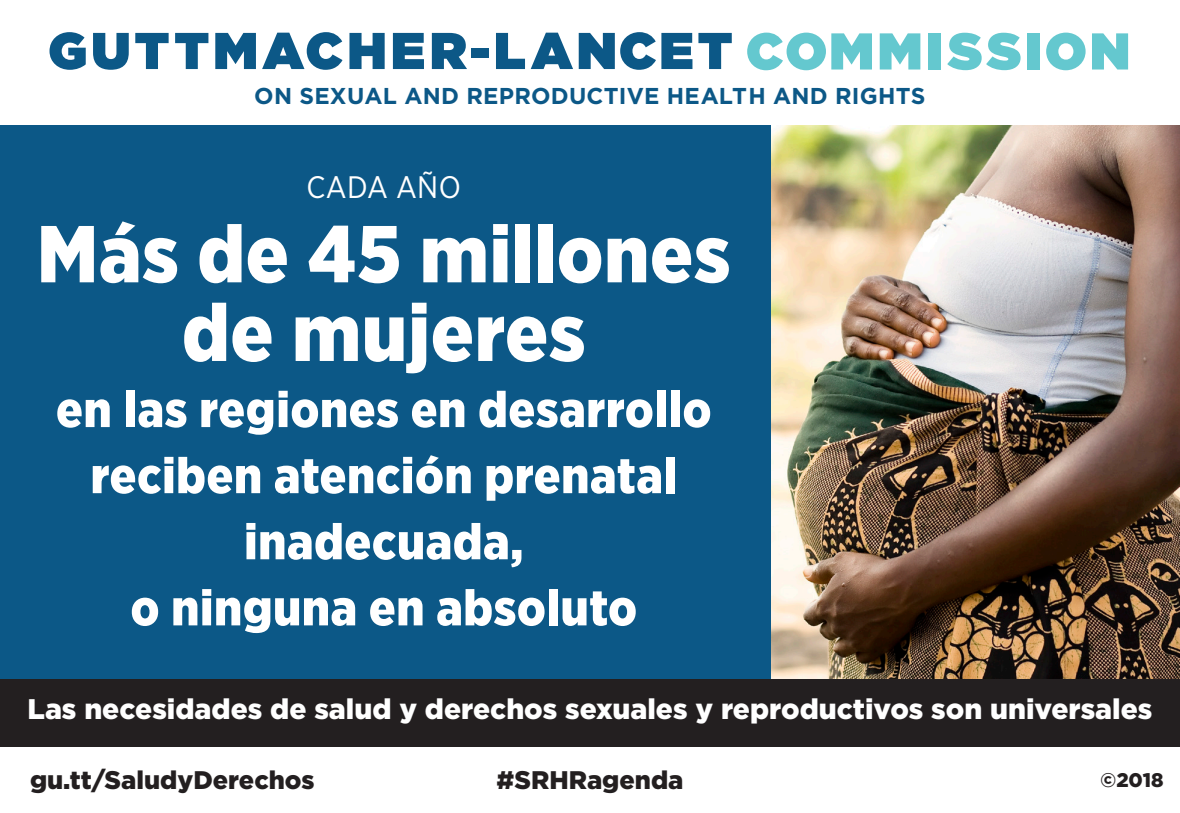
<style>
.page{position:relative;width:1180px;height:813px;background:#fff}
.page>*{position:absolute;margin:0;border:0;box-sizing:border-box;transform-origin:0 0}
.t1{font:900 80.5px/78.5px "Gotham Narrow";letter-spacing:.01em;color:#fff;text-align:center}
.t2{font:900 51.5px "Gotham";letter-spacing:.08em;color:#0c5887}
.t3{font:900 50.25px/66px "Gotham Narrow";letter-spacing:.01em;color:#fff;text-align:center}
.t4{font:31px "Gotham Narrow";letter-spacing:.01em;color:#fff}
.t5{font:900 28.25px "Gotham";color:#fff}
.First_para__Drop_Cap{font:900 25.5px "Gotham";color:#231f20}
.t6{font:700 23px "Gotham";letter-spacing:.01em;color:#0c5887}
.First_para__Drop_Cap-2{font:900 19.75px "Gotham";color:#231f20}
.s1{color:#64c8cf}
</style>
<div class="page">
<div style="left:0;top:126px;width:1180px;height:561px;background:#0c5887"></div>
<img style="left:772px;top:125px;width:408px;height:554px">
<div style="left:0;top:679px;width:1180px;height:67px;background:#231f20"></div>
<p class="t2" style="left:48px;top:14px;width:1083px">GUTTMACHER-LANCET <span class="s1">COMMISSION</span></p>
<p class="t6" style="left:254px;top:80px;width:673px">ON SEXUAL AND REPRODUCTIVE HEALTH AND RIGHTS</p>
<p class="t4" style="left:307px;top:167px;width:156px">CADA AÑO</p>
<p class="t1" style="left:37px;top:214px;width:695px">Más de 45 millones de mujeres</p>
<p class="t3" style="left:56px;top:376px;width:657px">en las regiones en desarrollo reciben atención prenatal inadecuada,<br>o ninguna en absoluto</p>
<p class="t5" style="left:28px;top:690px;width:1126px">Las necesidades de salud y derechos sexuales y reproductivos son universales</p>
<p class="First_para__Drop_Cap" style="left:30px;top:762px;width:286px">gu.tt/SaludyDerechos</p>
<p class="First_para__Drop_Cap" style="left:497px;top:762px;width:188px">#SRHRagenda</p>
<p class="First_para__Drop_Cap-2" style="left:1100px;top:766px;width:65px">©2018</p>
</div>
